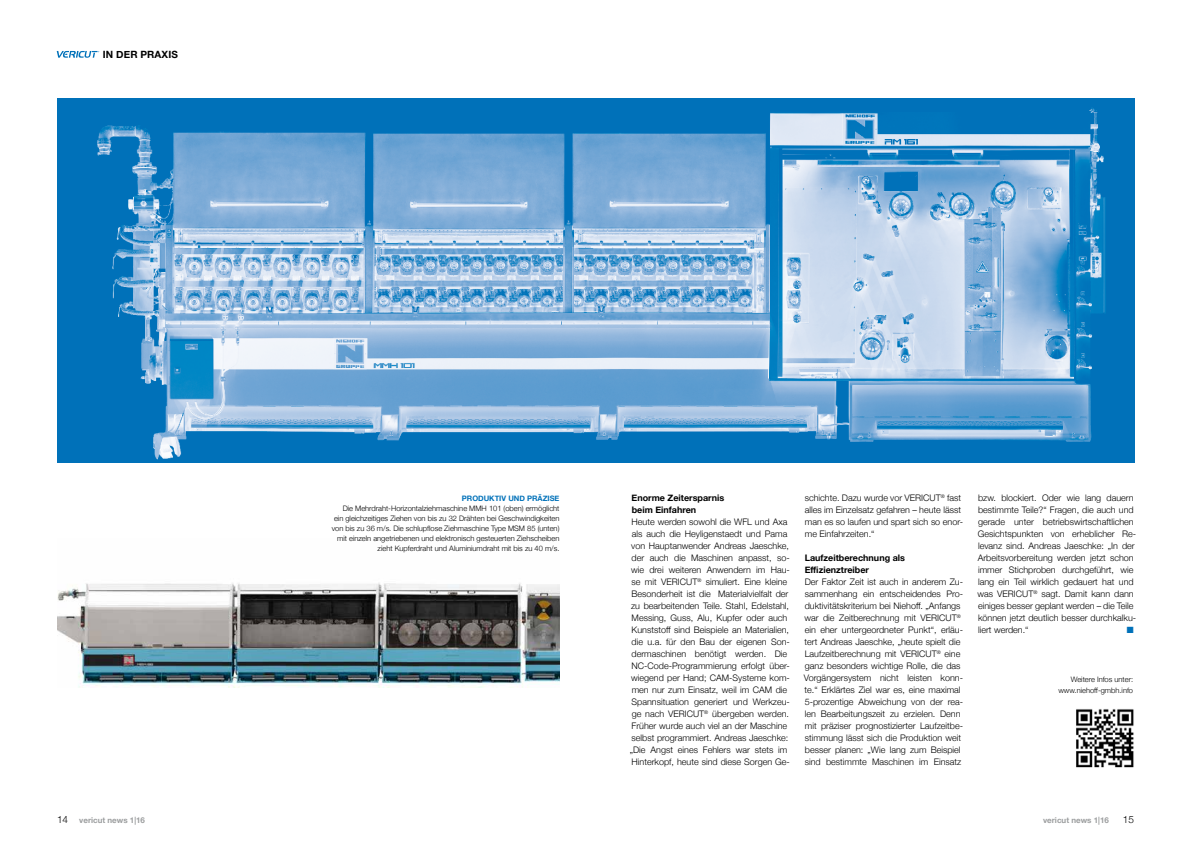
<style>
.page{position:relative;width:1191px;height:842px;background:#fff}
.page>*{position:absolute;margin:0;border:0;box-sizing:border-box;transform-origin:0 0}
.t1{font:700 10px "Helvetica Neue";letter-spacing:.01em;color:#000}
.t2{font:300 10px "Helvetica Neue";color:#000}
.t3{font:300 9px/12px "Helvetica Neue";color:#000}
.t4{font:700 9px/12px "Helvetica Neue";color:#000}
.t5{font:9px "Zapf Dingbats ITC";color:#0071b9}
.t6{font:700 8px "Helvetica Neue";color:#9c9e9f}
.t7{font:300 7.5px/10px "Helvetica Neue";color:#000;text-align:right}
.t8{font:700 7.5px "Helvetica Neue";color:#0071b9}
.s1{font-weight:300;font-size:10px;color:#000}
</style>
<div class="page">
<svg style="left:57px;top:51px;width:42px;height:7px"></svg>
<div style="left:57px;top:98px;width:1077px;height:364px;background:#0071b9"></div>
<img style="left:97px;top:108px;width:1009px;height:352px">
<img style="left:1076px;top:709px;width:58px;height:59px">
<img style="left:57px;top:583px;width:502px;height:105px">
<p class="t1" style="left:103px;top:46px;width:77px">IN DER PRAXIS</p>
<p class="t8" style="left:462px;top:493px;width:99px">PRODUKTIV UND PRÄZISE</p>
<p class="t7" style="left:332px;top:503px;width:229px">Die Mehrdraht-Horizontalziehmaschine MMH 101 (oben) ermöglicht ein gleichzeitiges Ziehen von bis zu 32 Drähten bei Geschwindigkeiten von bis zu 36 m/s. Die schlupflose Ziehmaschine Type MSM 85 (unten) mit einzeln angetriebenen und elektronisch gesteuerten Ziehscheiben zieht Kupferdraht und Aluminiumdraht mit bis zu 40 m/s.</p>
<p class="t4" style="left:631px;top:492px;width:94px">Enorme Zeitersparnis beim Einfahren</p>
<p class="t3" style="left:630px;top:515px;width:162px">Heute werden sowohl die WFL und Axa als auch die Heyligenstaedt und Pama von Hauptanwender Andreas Jaeschke, der auch die Maschinen anpasst, so&shy;wie drei weiteren Anwendern im Hau&shy;se mit VERICUT<sup>®</sup> simuliert. Eine kleine Besonderheit ist die Materialvielfalt der zu bearbeitenden Teile. Stahl, Edelstahl, Messing, Guss, Alu, Kupfer oder auch Kunststoff sind Beispiele an Materialien, die u.a. für den Bau der eigenen Son&shy;dermaschinen benötigt werden. Die NC-Code-Programmierung erfolgt über&shy;wiegend per Hand; CAM-Systeme kom&shy;men nur zum Einsatz, weil im CAM die Spannsituation generiert und Werkzeu&shy;ge nach VERICUT<sup>®</sup> übergeben werden.<br>Früher wurde auch viel an der Maschine selbst programmiert. Andreas Jaeschke: „Die Angst eines Fehlers war stets im Hinterkopf, heute sind diese Sorgen Ge-</p>
<p class="t3" style="left:804px;top:491px;width:160px">schichte. Dazu wurde vor VERICUT<sup>®</sup> fast alles im Einzelsatz gefahren – heute lässt man es so laufen und spart sich so enor&shy;me Einfahrzeiten.“</p>
<p class="t4" style="left:804px;top:552px;width:102px">Laufzeitberechnung als<br>Effizienztreiber</p>
<p class="t3" style="left:804px;top:575px;width:161px">Der Faktor Zeit ist auch in anderem Zu&shy;sammenhang ein entscheidendes Pro&shy;duktivitätskriterium bei Niehoff. „Anfangs war die Zeitberechnung mit VERICUT<sup>® </sup>ein eher untergeordneter Punkt“, erläu&shy;tert Andreas Jaeschke, „heute spielt die Laufzeitberechnung mit VERICUT<sup>®</sup> eine ganz besonders wichtige Rolle, die das Vorgängersystem nicht leisten konn&shy;te.“ Erklärtes Ziel war es, eine maximal 5-prozentige Abweichung von der rea&shy;len Bearbeitungszeit zu erzielen. Denn mit präziser prognostizierter Laufzeitbe&shy;stimmung lässt sich die Produktion weit besser planen: „Wie lang zum Beispiel sind bestimmte Maschinen im Einsatz</p>
<p class="t3" style="left:977px;top:491px;width:160px">bzw. blockiert. Oder wie lang dauern bestimmte Teile?“ Fragen, die auch und gerade unter betriebswirtschaftlichen Gesichtspunkten von erheblicher Re&shy;levanz sind. Andreas Jaeschke: „In der Arbeitsvorbereitung werden jetzt schon immer Stichproben durchgeführt, wie lang ein Teil wirklich gedauert hat und was VERICUT<sup>®</sup> sagt. Damit kann dann einiges besser geplant werden – die Teile können jetzt deutlich besser durchkalku&shy;liert werden.“</p>
<p class="t5" style="left:1126px;top:625px;width:8px">■</p>
<p class="t7" style="left:1058px;top:673px;width:76px;line-height:11px">Weitere Infos unter: www.niehoff-gmbh.info</p>
<p class="t6" style="left:57px;top:814px;width:90px"><span class="s1">14</span> vericut news 1|16</p>
<p class="t6" style="left:1043px;top:814px;width:67px">vericut news 1|16</p>
<p class="t2" style="left:1122px;top:812px;width:13px">15</p>
</div>
